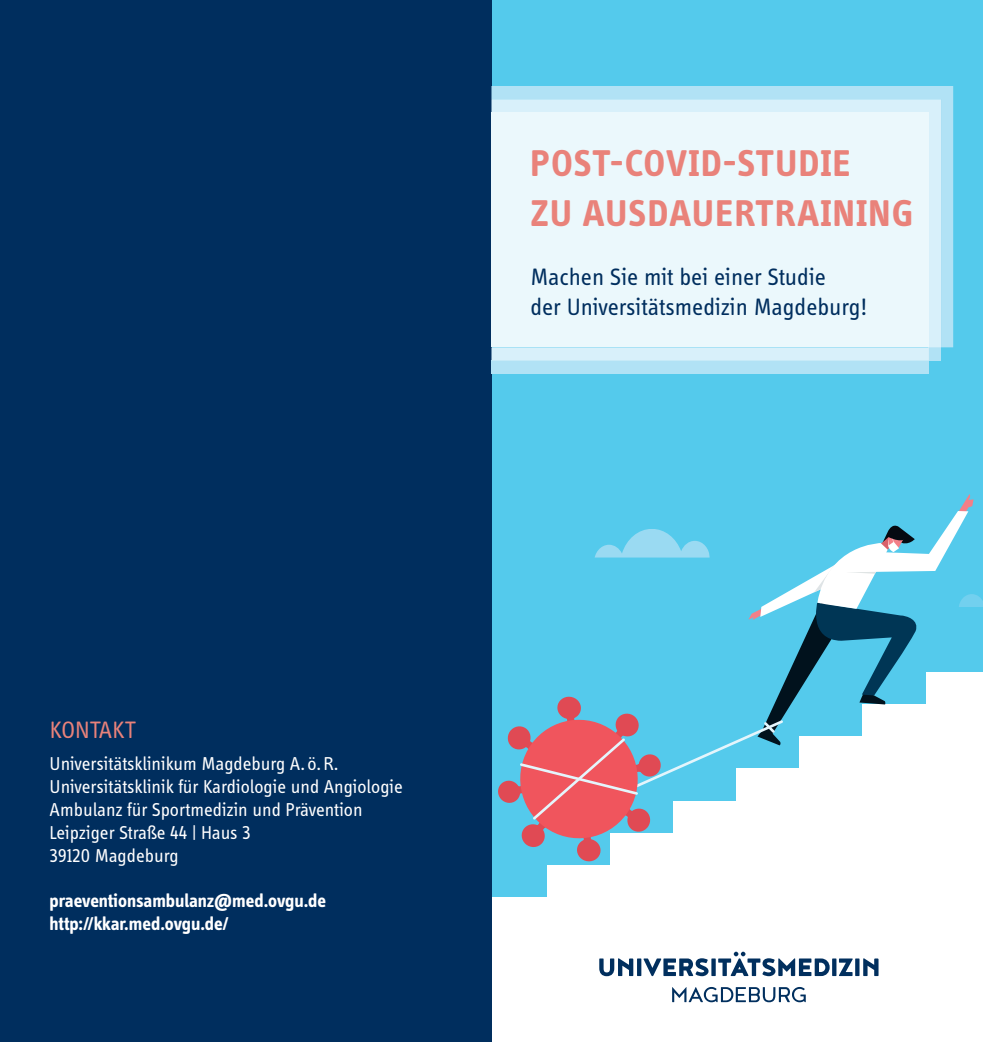
<style>
.page{position:relative;width:983px;height:1042px;background:#fff}
.page>*{position:absolute;margin:0;border:0;box-sizing:border-box;transform-origin:0 0}
.t1{font:700 38.5px/50.4px "Info Display OT";letter-spacing:.04em;color:#e9827a}
.t2{font:24.5px/29.4px "Info Display OT";color:#002e5e}
.t3{font:24.5px "Info Display OT";letter-spacing:-.005em;color:#e9827a}
.t4{font:19.25px/22.8px "Info Display OT";color:#fff}
.t5{font:700 19.25px/22.8px "Info Display OT";color:#fff}
</style>
<div class="page">
<div style="left:491px;top:0;width:491px;height:920px;background:#54caec"></div>
<svg style="left:491px;top:685px;width:56px;height:235px"></svg>
<div style="left:547px;top:865px;width:63px;height:55px;background:#fff"></div>
<div style="left:610px;top:833px;width:63px;height:87px;background:#fff"></div>
<div style="left:673px;top:801px;width:63px;height:119px;background:#fff"></div>
<div style="left:736px;top:769px;width:63px;height:151px;background:#fff"></div>
<div style="left:799px;top:736px;width:63px;height:184px;background:#fff"></div>
<div style="left:862px;top:704px;width:63px;height:216px;background:#fff"></div>
<div style="left:925px;top:672px;width:57px;height:248px;background:#fff"></div>
<svg style="left:497px;top:494px;width:485px;height:368px"></svg>
<div style="left:0;top:0;width:491px;height:1042px;background:#002e5e"></div>
<div style="left:491px;top:360px;width:437px;height:14px;background:#b1e2f5"></div>
<div style="left:928px;top:347px;width:12px;height:13px;background:#b1e2f5"></div>
<svg style="left:491px;top:347px;width:437px;height:13px;fill:#d8f0fa"></svg>
<div style="left:491px;top:86px;width:461px;height:261px;background:#b1e2f5"></div>
<div style="left:491px;top:99px;width:449px;height:248px;background:#d8f0fa"></div>
<div style="left:491px;top:112px;width:437px;height:235px;background:#ebf8fc"></div>
<svg style="left:672px;top:987px;width:133px;height:15px"></svg>
<svg style="left:599px;top:951px;width:279px;height:25px"></svg>
<h1 class="t1" style="left:530px;top:137px;width:384px">POST-COVID-STUDIE<br>ZU AUSDAUERTRAINING</h1>
<p class="t2" style="left:530px;top:262px;width:338px">Machen Sie mit bei einer Studie<br>der Universitätsmedizin Magdeburg!</p>
<p class="t3" style="left:50px;top:715px;width:87px">KONTAKT</p>
<p class="t4" style="left:50px;top:752px;width:355px">Universitätsklinikum Magdeburg A. ö. R.<br>Universitätsklinik für Kardiologie und Angiologie Ambulanz für Sportmedizin und Prävention Leipziger Straße 44 | Haus 3<br>39120 Magdeburg</p>
<p class="t5" style="left:50px;top:889px;width:278px">praeventionsambulanz@med.ovgu.de http://kkar.med.ovgu.de/</p>
</div>
